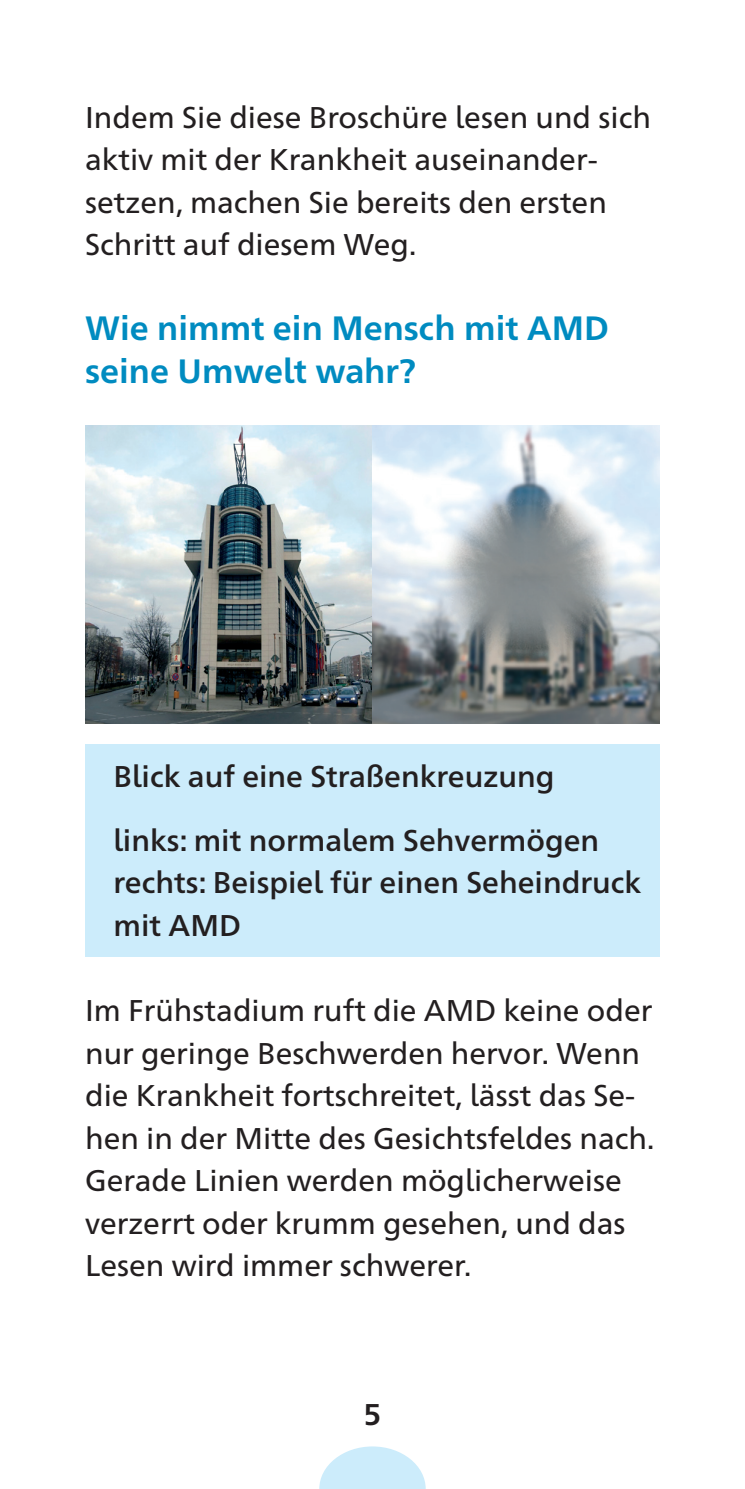
<style>
.page{position:relative;width:745px;height:1489px;background:#fff}
.page>*{position:absolute;margin:0;border:0;box-sizing:border-box;transform-origin:0 0}
.t1{font:700 33.75px/42.5px "Frutiger Neue 1450 Pro";color:#008bc0}
.t2{font:30px/42.5px "Frutiger Neue 1450 Pro";color:#231f20}
.t3{font:500 30px/63.8px "Frutiger Neue 1450 Pro";color:#231f20}
.t4{font:700 30px "Frutiger Neue 1450 Pro";color:#231f20}
</style>
<div class="page">
<svg style="left:319px;top:1446px;width:106px;height:42px"></svg>
<img style="left:85px;top:425px;width:287px;height:298px">
<svg style="left:372px;top:425px;width:287px;height:298px"></svg>
<div style="left:85px;top:744px;width:574px;height:213px;background:#ccecfb"></div>
<p class="t2" style="left:85px;top:93px;width:567px">Indem Sie diese Broschüre lesen und sich aktiv mit der Krankheit auseinander&shy;setzen, machen Sie bereits den ersten Schritt auf diesem Weg.</p>
<h2 class="t1" style="left:85px;top:305px;width:525px">Wie nimmt ein Mensch mit AMD seine Umwelt wahr?</h2>
<p class="t3" style="left:113px;top:742px;width:487px">Blick auf eine Straßenkreuzung links: mit normalem Sehvermögen</p>
<p class="t3" style="left:113px;top:859px;width:529px;line-height:42.5px">rechts: Beispiel für einen Seheindruck mit AMD</p>
<p class="t2" style="left:85px;top:986px;width:570px">Im Frühstadium ruft die AMD keine oder nur geringe Beschwerden hervor. Wenn die Krankheit fortschreitet, lässt das Se&shy;hen in der Mitte des Gesichtsfeldes nach.<br>Gerade Linien werden möglicherweise verzerrt oder krumm gesehen, und das Lesen wird immer schwerer.</p>
<p class="t4" style="left:363px;top:1392px;width:19px">5</p>
</div>
